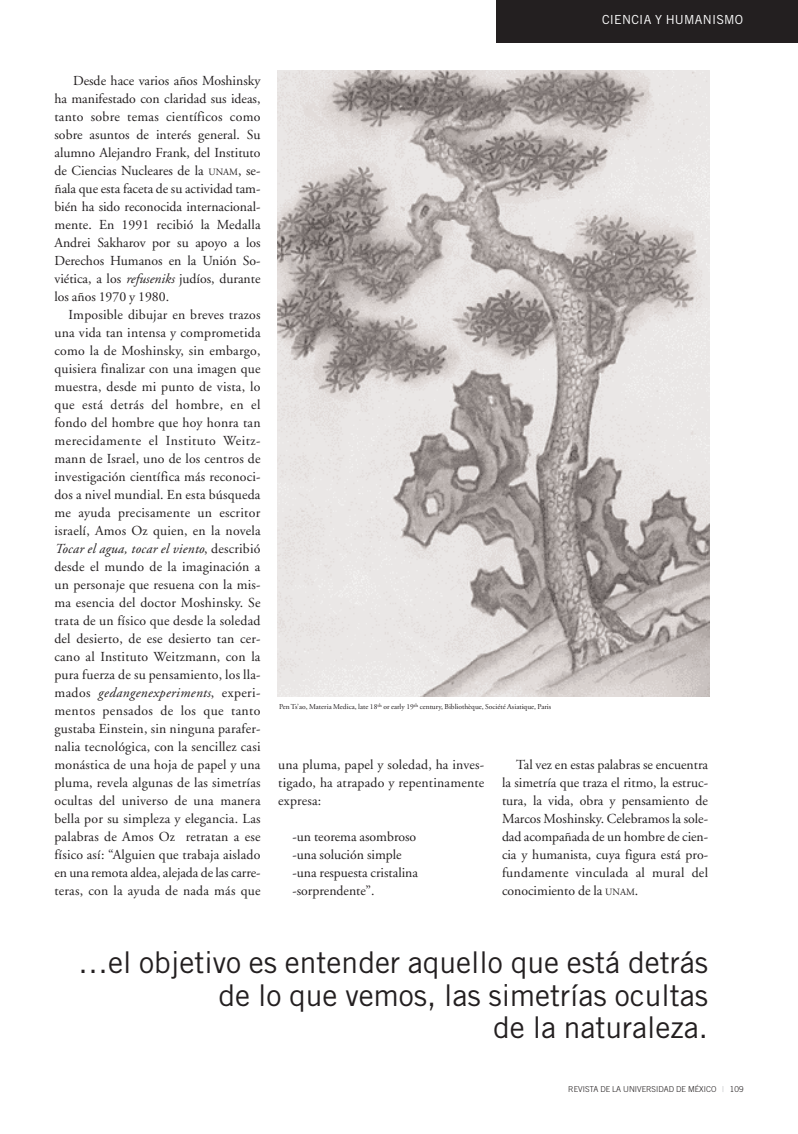
<style>
.page{position:relative;width:798px;height:1134px;background:#fff}
.page>*{position:absolute;margin:0;border:0;box-sizing:border-box;transform-origin:0 0}
.t1{font:30px/32.5px "Trade Gothic";color:#231f20;text-align:right}
.t2{font:13.75px/18px "Adobe Garamond";color:#231f20;text-align:justify}
.t3{font:12.5px "Trade Gothic";letter-spacing:.02em;color:#fff}
.t4{font:300 8.12px "Trade Gothic";color:#231f20}
.t5{font:7.5px "Adobe Garamond";color:#231f20}
.s1{font-size:9.62px}
.s2{font-style:italic}
.s3{font-weight:400;color:#bcbdc0}
</style>
<div class="page">
<div style="left:496px;top:0;width:301px;height:43px;background:#231f20"></div>
<img style="left:278px;top:71px;width:431px;height:625px">
<p class="t3" style="left:601px;top:15px;width:143px">CIENCIA Y HUMANISMO</p>
<p class="t2" style="left:54px;top:73px;width:207px;text-indent:19px">Desde hace varios años Moshinsky ha manifestado con claridad sus ideas, tanto sobre temas científicos como sobre asuntos de interés general. Su alumno Alejandro Frank, del Instituto de Ciencias Nucleares de la <span class="s1">UNAM</span>, se&shy;ñala que esta faceta de su actividad tam&shy;bién ha sido reconocida internacional&shy;mente. En 1991 recibió la Medalla Andrei Sakharov por su apoyo a los Derechos Humanos en la Unión So&shy;viética, a los <span class="s2">refuseniks</span> judíos, durante los años 1970 y 1980.</p>
<p class="t2" style="left:54px;top:307px;width:207px;text-indent:14px">Imposible dibujar en breves trazos una vida tan intensa y comprometida como la de Moshinsky, sin embargo, quisiera finalizar con una imagen que muestra, desde mi punto de vista, lo que está detrás del hombre, en el fondo del hombre que hoy honra tan merecidamente el Instituto Weitz&shy;mann de Israel, uno de los centros de investigación científica más reconoci&shy;dos a nivel mundial. En esta búsqueda me ayuda precisamente un escritor israelí, Amos Oz quien, en la novela <span class="s2">Tocar el agua, tocar el viento</span>, describió desde el mundo de la imaginación a un personaje que resuena con la mis&shy;ma esencia del doctor Moshinsky. Se trata de un físico que desde la soledad del desierto, de ese desierto tan cer&shy;cano al Instituto Weitzmann, con la pura fuerza de su pensamiento, los lla&shy;mados <span class="s2">gedangenexperiments</span>, experi&shy;mentos pensados de los que tanto gustaba Einstein, sin ninguna parafer&shy;nalia tecnológica, con la sencillez casi monástica de una hoja de papel y una pluma, revela algunas de las simetrías ocultas del universo de una manera bella por su simpleza y elegancia. Las palabras de Amos Oz retratan a ese físico así: “Alguien que trabaja aislado en una remota aldea, alejada de las carre&shy;teras, con la ayuda de nada más que</p>
<p class="t5" style="left:279px;top:704px;width:273px">Pen Ts’ao, Materia Medica, late 18<sup>th</sup> or early 19<sup>th</sup> century, Bibliothèque, Société Asiatique, Paris</p>
<p class="t2" style="left:278px;top:757px;width:207px">una pluma, papel y soledad, ha inves&shy;tigado, ha atrapado y repentinamente expresa:</p>
<p class="t2" style="left:292px;top:829px;width:127px;text-align:left">-un teorema asombroso -una solución simple -una respuesta cristalina -sorprendente”.</p>
<p class="t2" style="left:502px;top:757px;width:207px;text-indent:14px">Tal vez en estas palabras se encuentra la simetría que traza el ritmo, la estruc&shy;tura, la vida, obra y pensamiento de Marcos Moshinsky. Celebramos la sole&shy;dad acompañada de un hombre de cien&shy;cia y humanista, cuya figura está pro&shy;fundamente vinculada al mural del conocimiento de la <span class="s1">UNAM</span>.</p>
<h1 class="t1" style="left:78px;top:949px;width:631px">…el objetivo es entender aquello que está detrás de lo que vemos, las simetrías ocultas<br>de la naturaleza.</h1>
<p class="t4" style="left:568px;top:1086px;width:177px">REVISTA DE LA UNIVERSIDAD DE MÉXICO <span class="s3">|</span> 109</p>
</div>
